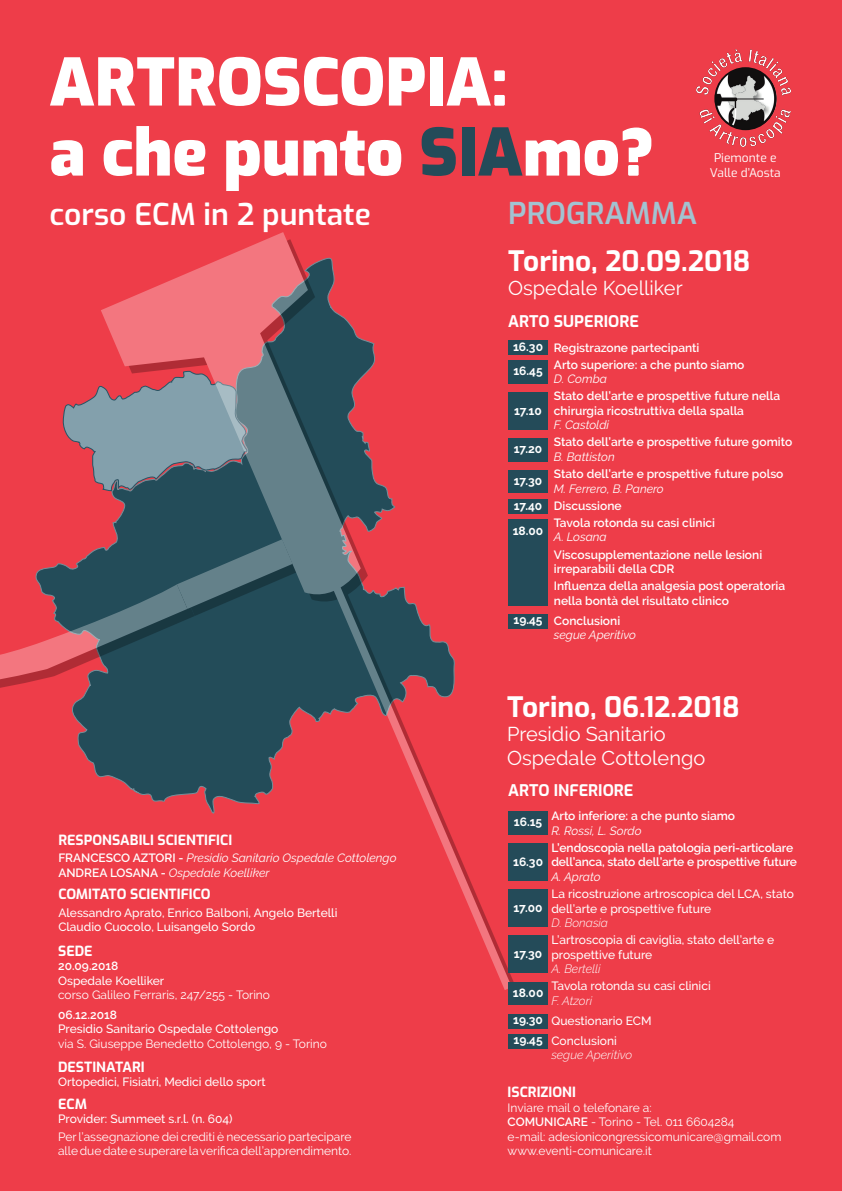
<style>
.page{position:relative;width:842px;height:1191px;background:#ee3d49}
.page>*{position:absolute;margin:0;border:0;box-sizing:border-box;transform-origin:0 0}
.t1{font:900 65px/70px "Exo";color:#fff}
.t2{font:600 30px "Exo";color:#fff}
.t3{font:600 30px "Exo";color:#a2c3d1}
.t4{font:700 28px "Exo";color:#fff}
.t5{font:20px/24px "Raleway";color:#fff}
.t6{font:700 16px "Exo";color:#fff}
.t7{font:700 14px "Exo";color:#fff}
.t8{font:600 12px/14.4px "Raleway";color:#fff}
.t9{font:500 12px/14.4px "Raleway";color:#fff}
.t10{font:12px/14.4px "Raleway";color:#fff}
.t11{font:italic 12px/14.4px "Raleway";color:#fff}
.t12{font:700 12px/25px "Raleway";color:#fff}
.t13{font:italic 300 12px "Raleway";color:#fff}
.t14{font:12px/14.4px "Exo";color:#fff;text-align:center}
.s1{color:#244b59}
.s2{font-weight:600;font-style:normal}
.s3{font-weight:600}
</style>
<div class="page">
<svg style="left:71px;top:341px;width:324px;height:473px"></svg>
<svg style="left:62px;top:341px;width:39px;height:150px"></svg>
<svg style="left:300px;top:338px;width:68px;height:272px;fill:#234c59"></svg>
<svg style="left:101px;top:232px;width:260px;height:371px"></svg>
<svg style="left:327px;top:572px;width:185px;height:418px"></svg>
<svg style="left:0;top:539px;width:300px;height:160px"></svg>
<img style="left:696px;top:50px;width:95px;height:96px">
<img style="left:714px;top:67px;width:63px;height:63px">
<div style="left:508px;top:340px;width:40px;height:15px;background:#244b59"></div>
<div style="left:508px;top:811px;width:40px;height:24px;background:#244b59"></div>
<div style="left:508px;top:843px;width:40px;height:37px;background:#244b59"></div>
<div style="left:508px;top:889px;width:40px;height:37px;background:#244b59"></div>
<div style="left:508px;top:936px;width:40px;height:37px;background:#244b59"></div>
<div style="left:508px;top:982px;width:40px;height:22px;background:#244b59"></div>
<div style="left:508px;top:1014px;width:40px;height:14px;background:#244b59"></div>
<div style="left:508px;top:1034px;width:40px;height:14px;background:#244b59"></div>
<div style="left:508px;top:360px;width:40px;height:23px;background:#244b59"></div>
<div style="left:508px;top:392px;width:40px;height:37px;background:#244b59"></div>
<div style="left:508px;top:438px;width:40px;height:23px;background:#244b59"></div>
<div style="left:508px;top:470px;width:40px;height:22px;background:#244b59"></div>
<div style="left:508px;top:499px;width:40px;height:15px;background:#244b59"></div>
<div style="left:508px;top:614px;width:40px;height:15px;background:#244b59"></div>
<div style="left:508px;top:519px;width:40px;height:86px;background:#244b59"></div>
<h1 class="t1" style="left:50px;top:42px;width:606px">ARTROSCOPIA:<br>a che punto <span class="s1">SIA</span>mo?</h1>
<h2 class="t2" style="left:50px;top:191px;width:323px">corso ECM in 2 puntate</h2>
<h2 class="t3" style="left:508px;top:191px;width:191px">PROGRAMMA</h2>
<p class="t14" style="left:710px;top:150px;width:73px">Piemonte e<br>Valle d’Aosta</p>
<h3 class="t4" style="left:508px;top:239px;width:244px">Torino, 20.09.2018</h3>
<h3 class="t5" style="left:508px;top:276px;width:176px">Ospedale Koelliker</h3>
<h3 class="t6" style="left:508px;top:309px;width:132px">ARTO SUPERIORE</h3>
<p class="t12" style="left:513px;top:335px;width:31px;line-height:23.5px">16.30<br>16.45</p>
<p class="t12" style="left:514px;top:398px;width:29px">17.10</p>
<p class="t12" style="left:514px;top:436px;width:30px">17.20</p>
<p class="t12" style="left:513px;top:468px;width:32px;text-align:justify">17.30<br>17.40<br>18.00</p>
<p class="t12" style="left:513px;top:607px;width:31px">19.45</p>
<p class="t8" style="left:554px;top:339px;width:192px;line-height:17.2px">Registrazone partecipanti<br>Arto superiore: a che punto siamo</p>
<p class="t11" style="left:554px;top:372px;width:55px">D. Comba</p>
<p class="t8" style="left:554px;top:389px;width:228px">Stato dell’arte e prospettive future nella chirurgia ricostruttiva della spalla</p>
<p class="t11" style="left:554px;top:418px;width:57px">F. Castoldi</p>
<p class="t8" style="left:554px;top:435px;width:240px">Stato dell’arte e prospettive future gomito</p>
<p class="t11" style="left:554px;top:449px;width:62px">B. Battiston</p>
<p class="t8" style="left:554px;top:467px;width:231px">Stato dell’arte e prospettive future polso</p>
<p class="t11" style="left:554px;top:481px;width:111px">M. Ferrero, B. Panero</p>
<p class="t8" style="left:554px;top:497px;width:163px;line-height:17.2px">Discussione<br>Tavola rotonda su casi clinici</p>
<p class="t11" style="left:554px;top:530px;width:54px">A. Losana</p>
<p class="t8" style="left:554px;top:547px;width:210px">Viscosupplementazione nelle lesioni irreparabili della CDR</p>
<p class="t8" style="left:554px;top:579px;width:233px">Influenza della analgesia post operatoria nella bontà del risultato clinico</p>
<p class="t8" style="left:554px;top:613px;width:68px">Conclusioni</p>
<p class="t11" style="left:554px;top:627px;width:84px">segue Aperitivo</p>
<h3 class="t4" style="left:507px;top:685px;width:234px">Torino, 06.12.2018</h3>
<h3 class="t5" style="left:507px;top:722px;width:200px">Presidio Sanitario<br>Ospedale Cottolengo</h3>
<p class="t7" style="left:58px;top:829px;width:175px">RESPONSABILI SCIENTIFICI</p>
<p class="t11" style="left:58px;top:850px;width:340px"><span class="s2">FRANCESCO AZTORI -</span> Presidio Sanitario Ospedale Cottolengo<br><span class="s2">ANDREA LOSANA -</span> Ospedale Koelliker</p>
<p class="t7" style="left:58px;top:883px;width:154px">COMITATO SCIENTIFICO</p>
<p class="t9" style="left:58px;top:905px;width:281px">Alessandro Aprato, Enrico Balboni, Angelo Bertelli<br>Claudio Cuocolo, Luisangelo Sordo</p>
<p class="t7" style="left:58px;top:940px;width:36px">SEDE</p>
<p class="t8" style="left:58px;top:958px;width:62px">20.09.2018</p>
<p class="t9" style="left:58px;top:973px;width:108px">Ospedale Koelliker</p>
<p class="t10" style="left:58px;top:987px;width:213px">corso Galileo Ferraris, 247/255 - Torino</p>
<p class="t8" style="left:58px;top:1007px;width:60px">06.12.2018</p>
<p class="t9" style="left:58px;top:1022px;width:222px">Presidio Sanitario Ospedale Cottolengo</p>
<p class="t10" style="left:58px;top:1036px;width:270px">via S. Giuseppe Benedetto Cottolengo, 9 - Torino</p>
<p class="t7" style="left:58px;top:1056px;width:88px">DESTINATARI</p>
<p class="t9" style="left:58px;top:1075px;width:209px">Ortopedici, Fisiatri, Medici dello sport</p>
<p class="t7" style="left:58px;top:1093px;width:30px">ECM</p>
<p class="t9" style="left:58px;top:1111px;width:176px">Provider: Summeet s.r.l. (n. 604)</p>
<p class="t10" style="left:58px;top:1129px;width:295px">Per l’assegnazione dei crediti è necessario partecipare alle due date e superare la verifica dell’apprendimento.</p>
<h3 class="t6" style="left:508px;top:778px;width:127px">ARTO INFERIORE</h3>
<p class="t12" style="left:514px;top:809px;width:30px">16.15</p>
<p class="t12" style="left:513px;top:849px;width:31px">16.30</p>
<p class="t12" style="left:513px;top:895px;width:31px">17.00</p>
<p class="t12" style="left:514px;top:941px;width:30px">17.30</p>
<p class="t12" style="left:513px;top:980px;width:32px">18.00</p>
<p class="t12" style="left:513px;top:1009px;width:31px;line-height:20.5px">19.30<br>19.45</p>
<p class="t8" style="left:551px;top:809px;width:185px">Arto inferiore: a che punto siamo</p>
<p class="t11" style="left:551px;top:823px;width:92px">R. Rossi, L. Sordo</p>
<p class="t8" style="left:551px;top:840px;width:247px">L’endoscopia nella patologia peri-articolare dell’anca, stato dell’arte e prospettive future</p>
<p class="t11" style="left:551px;top:869px;width:51px">A. Aprato</p>
<p class="t9" style="left:551px;top:886px;width:244px">La ricostruzione artroscopica del LCA, stato dell’arte e prospettive future</p>
<p class="t13" style="left:551px;top:915px;width:58px">D. Bonasia</p>
<p class="t9" style="left:551px;top:932px;width:224px">L’artroscopia di caviglia, stato dell’arte e prospettive future</p>
<p class="t13" style="left:551px;top:961px;width:51px">A. Bertelli</p>
<p class="t9" style="left:551px;top:978px;width:161px">Tavola rotonda su casi clinici</p>
<p class="t13" style="left:551px;top:993px;width:42px">F. Atzori</p>
<p class="t9" style="left:551px;top:1010px;width:102px;line-height:20.1px">Questionario ECM<br>Conclusioni</p>
<p class="t13" style="left:551px;top:1048px;width:82px">segue Aperitivo</p>
<p class="t7" style="left:508px;top:1081px;width:70px">ISCRIZIONI</p>
<p class="t10" style="left:508px;top:1100px;width:275px">Inviare mail o telefonare a:<br><span class="s3">COMUNICARE</span> - Torino - Tel. 011 6604284<br>e-mail: adesionicongressicomunicare@gmail.com www.eventi-comunicare.it</p>
</div>
